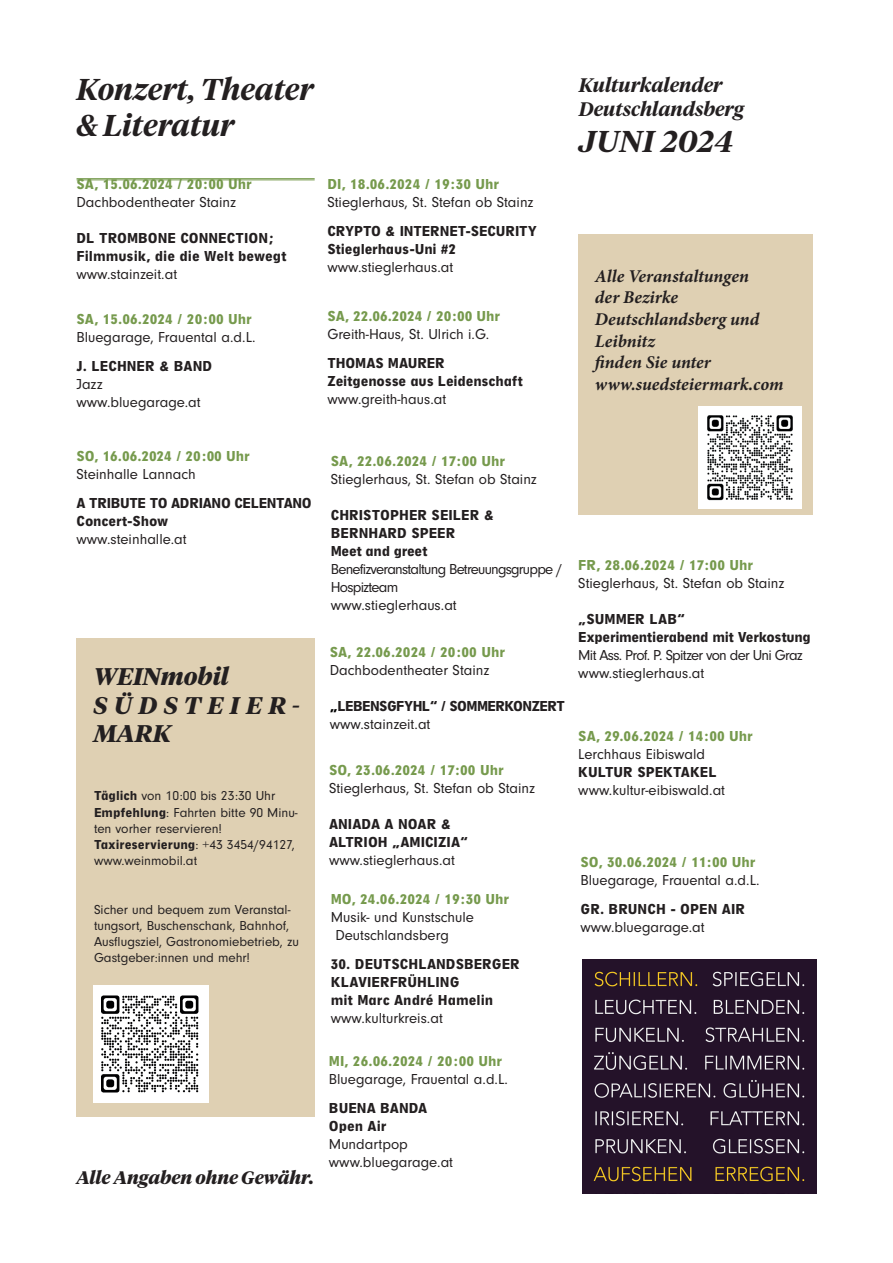
<style>
.page{position:relative;width:893px;height:1263px;background:#fff}
.page>*{position:absolute;margin:0;border:0;box-sizing:border-box;transform-origin:0 0}
.t1{font:italic 600 30px/36px "Tiempos Headline";color:#231f20}
.t2{font:italic 600 30px "Tiempos Headline";letter-spacing:.025em;color:#231f20}
.t3{font:italic 700 24px/28.8px "Tiempos Headline";color:#231f20}
.t4{font:italic 600 19.5px/23.4px "Tiempos Headline";color:#231f20}
.t5{font:italic 700 18px/21.6px "Minion Pro";color:#231f20}
.t6{font:italic 700 18px "Tiempos Headline";color:#231f20}
.t7{font:15px/18px "Neuzeit Grotesk W01";color:#231f20}
.t8{font:900 15px/18px "Neuzeit Grotesk Cond W01";color:#231f20}
.t9{font:900 15px "Neuzeit Grotesk Cond W01";color:#769a4d}
.t10{font:15px/18px "Neuzeit Grotesk W01";letter-spacing:-.05em;color:#231f20}
.t11{font:900 15px/18px "Neuzeit Grotesk Cond W01";letter-spacing:-.02em;color:#231f20}
.t12{font:900 15px "Neuzeit Grotesk Cond W01";letter-spacing:-.04em;color:#231f20}
.t13{font:13.5px/16.2px "Neuzeit Grotesk W01";color:#231f20}
.t14{font:900 13.5px "Neuzeit Grotesk Cond W01";color:#231f20}
.s1{font-family:"Neuzeit Grotesk Cond W01";font-weight:900}
.s2{font-family:"Neuzeit Grotesk W01";font-weight:400}
.s3{color:#000}
</style>
<div class="page">
<hr style="left:77px;top:178px;width:238px;height:1px;background:#769a4d">
<hr style="left:77px;top:180px;width:238px;height:1px;background:#769a4d">
<img style="left:582px;top:959px;width:234px;height:234px">
<div style="left:578px;top:234px;width:235px;height:281px;background:#dfd0b3"></div>
<img style="left:699px;top:406px;width:102px;height:103px">
<div style="left:77px;top:638px;width:238px;height:478px;background:#dfd0b3"></div>
<img style="left:94px;top:986px;width:114px;height:116px">
<h1 class="t1" style="left:77px;top:70px;width:238px">Konzert, Theater &amp; Literatur</h1>
<p class="t9" style="left:77px;top:175px;width:177px">SA, 15.06.2024 / 20:00 Uhr</p>
<p class="t7" style="left:77px;top:193px;width:161px">Dachbodentheater Stainz</p>
<p class="t8" style="left:77px;top:228px;width:212px">DL TROMBONE CONNECTION;<br>Filmmusik, die die Welt bewegt</p>
<p class="t7" style="left:77px;top:265px;width:102px">www.stainzeit.at</p>
<p class="t9" style="left:77px;top:310px;width:177px">SA, 15.06.2024 / 20:00 Uhr</p>
<p class="t7" style="left:77px;top:328px;width:180px">Bluegarage, Frauental a.d.L.</p>
<p class="t8" style="left:77px;top:356px;width:137px">J. LECHNER &amp; BAND</p>
<p class="t7" style="left:77px;top:375px;width:126px">Jazz www.bluegarage.at</p>
<p class="t9" style="left:327px;top:176px;width:173px">DI, 18.06.2024 / 19:30 Uhr</p>
<p class="t7" style="left:327px;top:193px;width:208px">Stieglerhaus, St. Stefan ob Stainz</p>
<p class="t8" style="left:327px;top:221px;width:211px">CRYPTO &amp; INTERNET-SECURITY<br>Stieglerhaus-Uni #2</p>
<p class="t7" style="left:327px;top:258px;width:127px">www.stieglerhaus.at</p>
<p class="t9" style="left:327px;top:308px;width:174px">SA, 22.06.2024 / 20:00 Uhr</p>
<p class="t7" style="left:327px;top:326px;width:163px">Greith-Haus, St. Ulrich i.G.</p>
<p class="t8" style="left:327px;top:354px;width:197px">THOMAS MAURER<br>Zeitgenosse aus Leidenschaft</p>
<p class="t7" style="left:327px;top:390px;width:120px">www.greith-haus.at</p>
<h3 class="t4" style="left:579px;top:73px;width:166px">Kulturkalender<br>Deutschlandsberg</h3>
<h1 class="t2" style="left:579px;top:120px;width:156px">JUNI 2024</h1>
<p class="t5" style="left:595px;top:265px;width:190px">Alle Veranstaltungen<br>der Bezirke<br>Deutschlandsberg und<br>Leibnitz<br>finden Sie unter www.suedsteiermark.com</p>
<p class="t9" style="left:77px;top:448px;width:175px">SO, 16.06.2024 / 20:00 Uhr</p>
<p class="t7" style="left:77px;top:465px;width:121px">Steinhalle Lannach</p>
<p class="t11" style="left:77px;top:494px;width:237px">A TRIBUTE TO ADRIANO CELENTANO<br>Concert-Show</p>
<p class="t7" style="left:77px;top:530px;width:112px">www.steinhalle.at</p>
<h2 class="t3" style="left:94px;top:661px;width:208px">WEINmobil<br>SÜDSTEIER-<br>MARK</h2>
<p class="t13" style="left:94px;top:788px;width:205px"><span class="s1">Täglich</span> von 10:00 bis 23:30 Uhr<br><span class="s1">Empfehlung</span>: Fahrten bitte 90 Minu&shy;ten vorher reservieren!</p>
<p class="t14" style="left:94px;top:837px;width:202px">Taxireservierung<span class="s2">: +43 3454/94127,</span></p>
<p class="t13" style="left:94px;top:853px;width:105px">www.weinmobil.at</p>
<p class="t13" style="left:94px;top:901px;width:206px">Sicher und bequem zum Veranstal&shy;tungsort, Buschenschank, Bahnhof, Ausflugsziel, Gastronomiebetrieb, zu Gastgeber:innen und mehr!</p>
<p class="t6" style="left:77px;top:1165px;width:239px">Alle Angaben ohne Gewähr.</p>
<p class="t9" style="left:331px;top:453px;width:176px">SA, 22.06.2024 / 17:00 Uhr</p>
<p class="t7" style="left:331px;top:470px;width:208px">Stieglerhaus, St. Stefan ob Stainz</p>
<p class="t8" style="left:331px;top:506px;width:165px">CHRISTOPHER SEILER &amp;<br>BERNHARD SPEER<br>Meet and greet</p>
<p class="t10" style="left:331px;top:560px;width:233px">Benefizveranstaltung Betreuungsgruppe /<br>Hospizteam<br>www.stieglerhaus.at</p>
<p class="t9" style="left:330px;top:643px;width:177px">SA, 22.06.2024 / 20:00 Uhr</p>
<p class="t7" style="left:330px;top:661px;width:161px">Dachbodentheater Stainz</p>
<p class="t12" style="left:330px;top:697px;width:237px"><span class="s3">„</span>LEBENSGFYHL“ / SOMMERKONZERT</p>
<p class="t7" style="left:330px;top:715px;width:102px">www.stainzeit.at</p>
<p class="t9" style="left:329px;top:762px;width:176px">SO, 23.06.2024 / 17:00 Uhr</p>
<p class="t7" style="left:329px;top:779px;width:208px">Stieglerhaus, St. Stefan ob Stainz</p>
<p class="t8" style="left:329px;top:815px;width:141px">ANIADA A NOAR &amp;<br>ALTRIOH „AMICIZIA“</p>
<p class="t7" style="left:329px;top:851px;width:127px">www.stieglerhaus.at</p>
<p class="t9" style="left:331px;top:891px;width:180px">MO, 24.06.2024 / 19:30 Uhr</p>
<p class="t7" style="left:335px;top:908px;width:140px;text-indent:-4px">Musik- und Kunstschule<br>Deutschlandsberg</p>
<p class="t8" style="left:331px;top:954px;width:190px">30. DEUTSCHLANDSBERGER<br>KLAVIERFRÜHLING<br>mit Marc André Hamelin</p>
<p class="t7" style="left:331px;top:1009px;width:114px">www.kulturkreis.at</p>
<p class="t9" style="left:329px;top:1053px;width:175px">MI, 26.06.2024 / 20:00 Uhr</p>
<p class="t7" style="left:329px;top:1071px;width:180px">Bluegarage, Frauental a.d.L.</p>
<p class="t8" style="left:329px;top:1099px;width:100px">BUENA BANDA<br>Open Air</p>
<p class="t7" style="left:329px;top:1135px;width:126px">Mundartpop www.bluegarage.at</p>
<p class="t9" style="left:578px;top:556px;width:176px">FR, 28.06.2024 / 17:00 Uhr</p>
<p class="t7" style="left:578px;top:574px;width:208px">Stieglerhaus, St. Stefan ob Stainz</p>
<p class="t11" style="left:578px;top:609px;width:234px">„SUMMER LAB“<br>Experimentierabend mit Verkostung</p>
<p class="t10" style="left:578px;top:646px;width:226px">Mit Ass. Prof. P. Spitzer von der Uni Graz www.stieglerhaus.at</p>
<p class="t9" style="left:578px;top:727px;width:176px">SA, 29.06.2024 / 14:00 Uhr</p>
<p class="t7" style="left:578px;top:745px;width:128px">Lerchhaus Eibiswald</p>
<p class="t8" style="left:578px;top:762px;width:140px">KULTUR SPEKTAKEL</p>
<p class="t7" style="left:578px;top:781px;width:148px">www.kultur-eibiswald.at</p>
<p class="t9" style="left:580px;top:854px;width:176px">SO, 30.06.2024 / 11:00 Uhr</p>
<p class="t7" style="left:580px;top:871px;width:180px">Bluegarage, Frauental a.d.L.</p>
<p class="t8" style="left:580px;top:900px;width:166px">GR. BRUNCH - OPEN AIR</p>
<p class="t7" style="left:580px;top:918px;width:126px">www.bluegarage.at</p>
</div>
